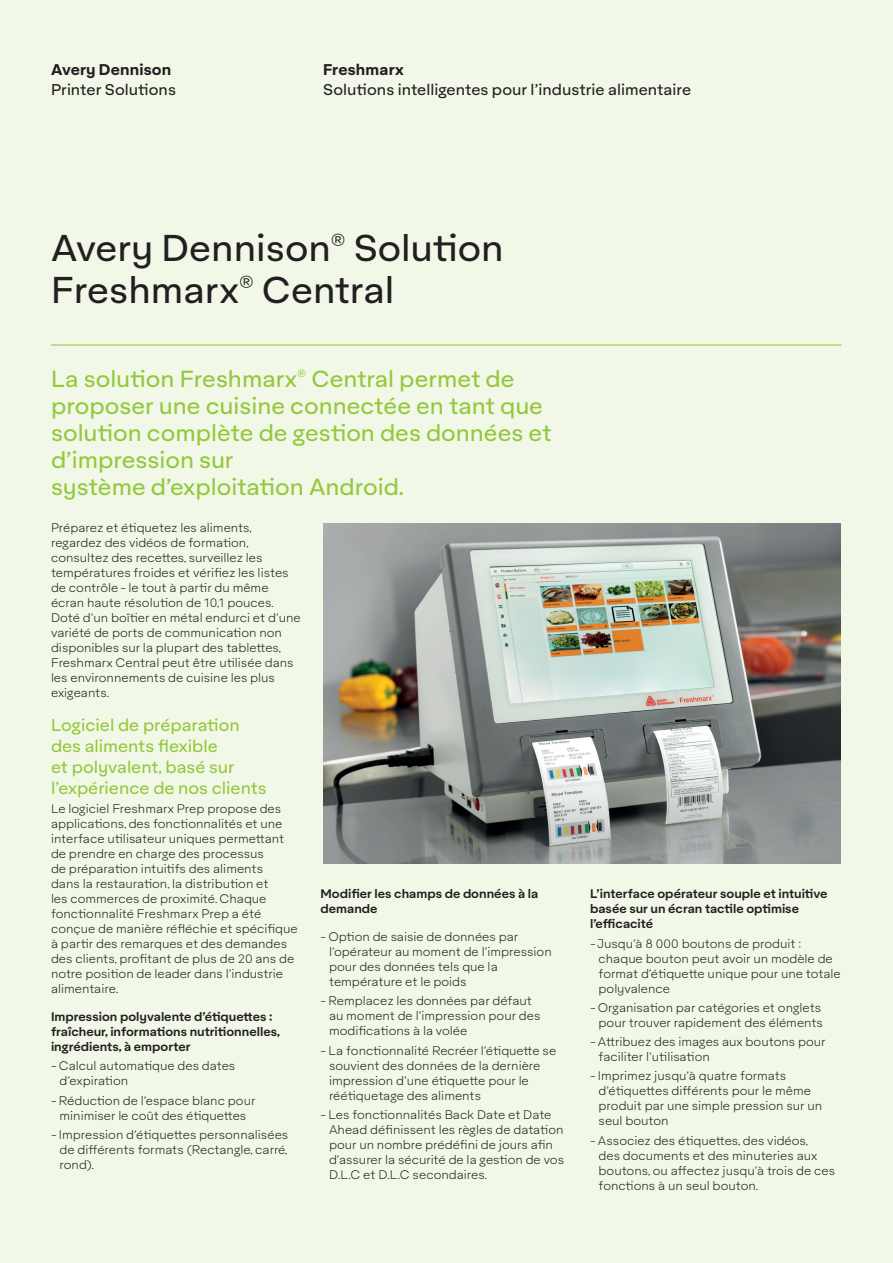
<style>
.page{position:relative;width:893px;height:1263px;background:#f2f8e8}
.page>*{position:absolute;margin:0;border:0;box-sizing:border-box;transform-origin:0 0}
.t1{font:36px/42px "Aktifo A";color:#231f20}
.t2{font:22.5px/27px "Aktifo A";color:#94c83c}
.t3{font:16.5px/21px "Aktifo A";color:#94c83c}
.t4{font:15px "Aktifo A";color:#231f20}
.t5{font:700 15px "Aktifo A";letter-spacing:.01em;color:#231f20}
.t6{font:300 12px/15px "Aktifo A";color:#231f20}
.t7{font:600 12px/15px "Aktifo A";color:#231f20}
</style>
<div class="page">
<hr style="left:51px;top:344px;width:790px;height:2px;background:#94c83c">
<img style="left:324px;top:523px;width:517px;height:340px">
<p class="t5" style="left:51px;top:59px;width:122px">Avery Dennison</p>
<p class="t4" style="left:51px;top:80px;width:126px">Printer Solutions</p>
<p class="t5" style="left:323px;top:59px;width:82px">Freshmarx</p>
<p class="t4" style="left:323px;top:80px;width:370px">Solutions intelligentes pour l’industrie alimentaire</p>
<h1 class="t1" style="left:51px;top:226px;width:454px">Avery Dennison<sup>®</sup> Solution<br>Freshmarx<sup>®</sup> Central</h1>
<h2 class="t2" style="left:51px;top:365px;width:502px">La solution Freshmarx<sup>®</sup> Central permet de proposer une cuisine connectée en tant que solution complète de gestion des données et d’impression sur<br>système d’exploitation Android.</h2>
<p class="t6" style="left:51px;top:520px;width:251px">Préparez et étiquetez les aliments, regardez des vidéos de formation, consultez des recettes, surveillez les températures froides et vérifiez les listes de contrôle - le tout à partir du même écran haute résolution de 10,1 pouces.<br>Doté d’un boîtier en métal endurci et d’une variété de ports de communication non disponibles sur la plupart des tablettes, Freshmarx Central peut être utilisée dans les environnements de cuisine les plus exigeants.</p>
<h3 class="t3" style="left:51px;top:714px;width:217px">Logiciel de préparation des aliments flexible<br>et polyvalent, basé sur l’expérience de nos clients</h3>
<p class="t6" style="left:51px;top:801px;width:248px">Le logiciel Freshmarx Prep propose des applications, des fonctionnalités et une interface utilisateur uniques permettant de prendre en charge des processus<br>de préparation intuitifs des aliments<br>dans la restauration, la distribution et<br>les commerces de proximité. Chaque fonctionnalité Freshmarx Prep a été conçue de manière réfléchie et spécifique à partir des remarques et des demandes des clients, profitant de plus de 20 ans de notre position de leader dans l’industrie alimentaire.</p>
<p class="t7" style="left:51px;top:1009px;width:231px">Impression polyvalente d’étiquettes : fraîcheur, informations nutritionnelles, ingrédients, à emporter</p>
<p class="t6" style="left:60px;top:1058px;width:177px;text-indent:-9px">- Calcul automatique des dates d’expiration</p>
<p class="t6" style="left:51px;top:1093px;width:206px;text-align:center">- Réduction de l’espace blanc pour minimiser le coût des étiquettes</p>
<p class="t6" style="left:60px;top:1127px;width:230px;text-align:justify;text-indent:-9px">- Impression d’étiquettes personnalisées de différents formats (Rectangle, carré, rond).</p>
<p class="t7" style="left:321px;top:886px;width:219px">Modifier les champs de données à la demande</p>
<p class="t6" style="left:329px;top:929px;width:224px;text-indent:-9px">- Option de saisie de données par l’opérateur au moment de l’impression pour des données tels que la température et le poids</p>
<p class="t6" style="left:329px;top:993px;width:213px;text-indent:-9px">- Remplacez les données par défaut au moment de l’impression pour des modifications à la volée</p>
<p class="t6" style="left:329px;top:1043px;width:229px;text-indent:-9px">- La fonctionnalité Recréer l’étiquette se souvient des données de la dernière impression d’une étiquette pour le réétiquetage des aliments</p>
<p class="t6" style="left:329px;top:1107px;width:236px;text-indent:-9px">- Les fonctionnalités Back Date et Date Ahead définissent les règles de datation pour un nombre prédéfini de jours afin d’assurer la sécurité de la gestion de vos D.L.C et D.L.C secondaires.</p>
<p class="t7" style="left:590px;top:886px;width:239px">L’interface opérateur souple et intuitive basée sur un écran tactile optimise l’efficacité</p>
<p class="t6" style="left:598px;top:936px;width:244px;text-indent:-9px">- Jusqu’à 8 000 boutons de produit : chaque bouton peut avoir un modèle de format d’étiquette unique pour une totale polyvalence</p>
<p class="t6" style="left:590px;top:1000px;width:234px;text-align:right">- Organisation par catégories et onglets pour trouver rapidement des éléments</p>
<p class="t6" style="left:598px;top:1034px;width:229px;text-indent:-9px">- Attribuez des images aux boutons pour faciliter l’utilisation</p>
<p class="t6" style="left:598px;top:1068px;width:225px;text-indent:-9px">- Imprimez jusqu’à quatre formats d’étiquettes différents pour le même produit par une simple pression sur un seul bouton</p>
<p class="t6" style="left:598px;top:1133px;width:238px;text-indent:-9px">- Associez des étiquettes, des vidéos,<br>des documents et des minuteries aux boutons, ou affectez jusqu’à trois de ces fonctions à un seul bouton.</p>
</div>
